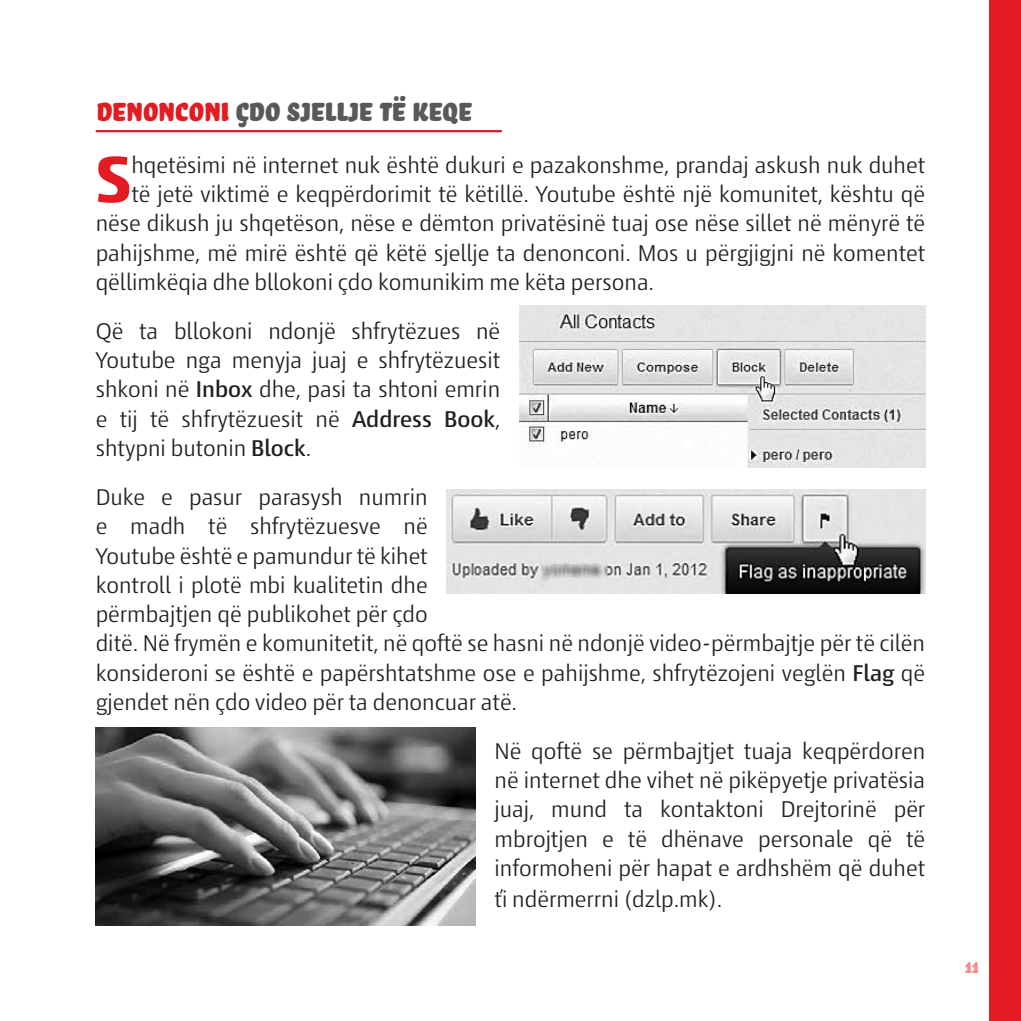
<style>
.page{position:relative;width:1021px;height:1021px;background:#fff}
.page>*{position:absolute;margin:0;border:0;box-sizing:border-box;transform-origin:0 0}
.t1{font:700 64.35px "Den Haag Nova";color:#e31b23}
.t2{font:33.75px "Bello Pro mk";color:#58595b}
.t3{font:300 22.5px/29.2px "Den Haag Nova";color:#231f20;text-align:justify}
.t4{font:20.25px "Bello Pro mk";color:#f18d91}
.s1{color:#e31b23}
.s2{font-weight:500}
</style>
<div class="page">
<div style="left:989px;top:0;width:31px;height:1020px;background:#e31b23"></div>
<hr style="left:96px;top:130px;width:406px;height:2px;background:#e31b23">
<img style="left:447px;top:489px;width:478px;height:104px">
<img style="left:519px;top:305px;width:406px;height:162px">
<img style="left:96px;top:727px;width:379px;height:198px">
<h2 class="t2" style="left:96px;top:84px;width:377px"><span class="s1">Denonconi</span> çdo sjellje të keqe</h2>
<h1 class="t1" style="left:96px;top:131px;width:37px">S</h1>
<p class="t3" style="left:131px;top:149px;width:795px">hqetësimi në internet nuk është dukuri e pazakonshme, prandaj askush nuk duhet</p>
<p class="t3" style="left:131px;top:178px;width:795px">të jetë viktimë e keqpërdorimit të këtillë. Youtube është një komunitet, kështu që</p>
<p class="t3" style="left:96px;top:208px;width:831px">nëse dikush ju shqetëson, nëse e dëmton privatësinë tuaj ose nëse sillet në mënyrë të</p>
<p class="t3" style="left:96px;top:237px;width:831px">pahijshme, më mirë është që këtë sjellje ta denonconi. Mos u përgjigjni në komentet</p>
<p class="t3" style="left:96px;top:266px;width:560px">qëllimkëqia dhe bllokoni çdo komunikim me këta persona.</p>
<p class="t3" style="left:96px;top:315px;width:406px">Që ta bllokoni ndonjë shfrytëzues në Youtube nga menyja juaj e shfrytëzuesit shkoni në <span class="s2">Inbox</span> dhe, pasi ta shtoni emrin e tij të shfrytëzuesit në <span class="s2">Address Book</span>, shtypni butonin <span class="s2">Block</span>.</p>
<p class="t3" style="left:96px;top:481px;width:831px;text-align:left">Duke e pasur parasysh numrin<br>e madh të shfrytëzuesve në<br>Youtube është e pamundur të kihet<br>kontroll i plotë mbi kualitetin dhe<br>përmbajtjen që publikohet për çdo<br>ditë. Në frymën e komunitetit, në qoftë se hasni në ndonjë video-përmbajtje për të cilën konsideroni se është e papërshtatshme ose e pahijshme, shfrytëzojeni veglën <span class="s2">Flag</span> që gjendet nën çdo video për ta denoncuar atë.</p>
<p class="t3" style="left:494px;top:735px;width:432px">Në qoftë se përmbajtjet tuaja keqpërdoren në internet dhe vihet në pikëpyetje privatësia juaj, mund ta kontaktoni Drejtorinë për mbrojtjen e të dhënave personale që të informoheni për hapat e ardhshëm që duhet ťi ndërmerrni (dzlp.mk).</p>
<p class="t4" style="left:964px;top:950px;width:15px">11</p>
</div>
